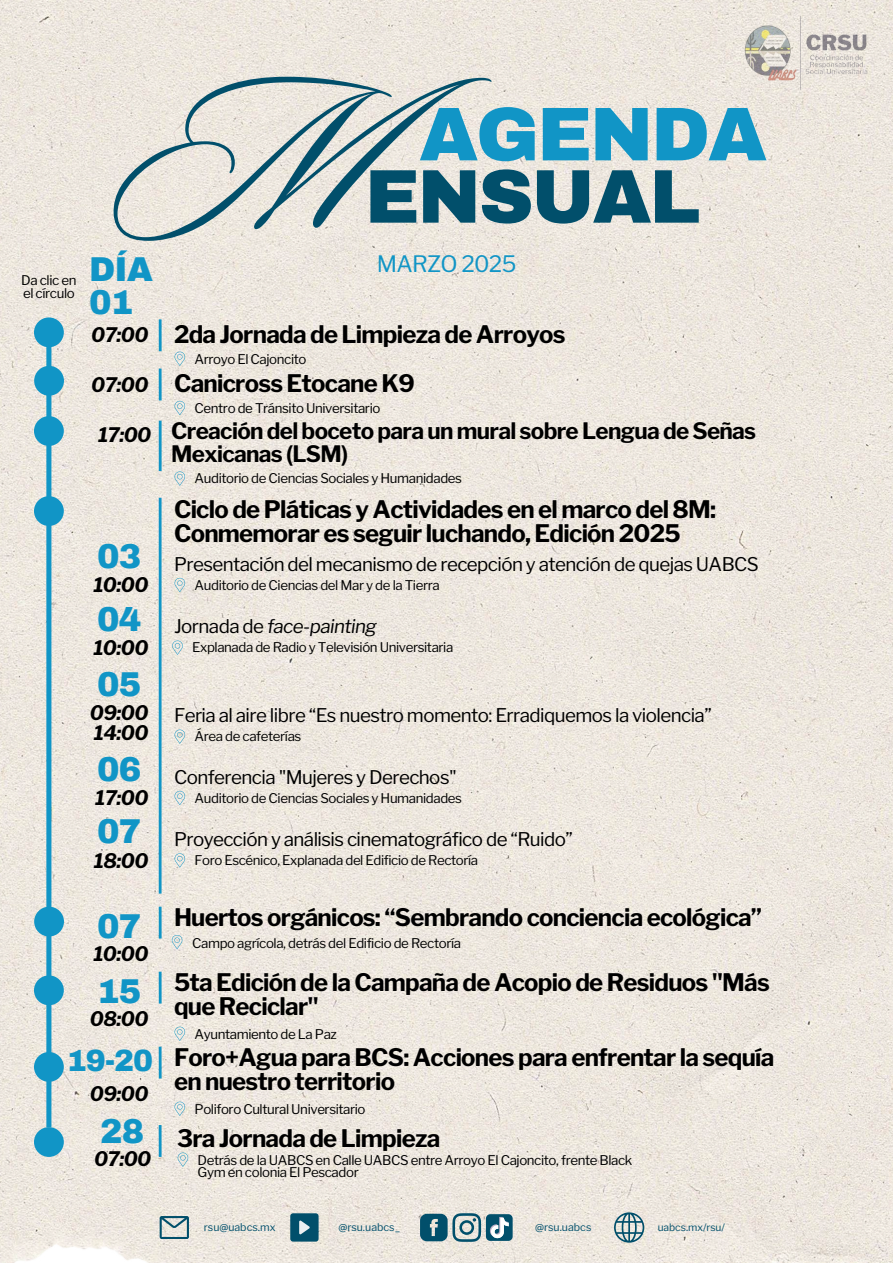
<style>
.page{position:relative;width:893px;height:1263px;background:#fff}
.page>*{position:absolute;margin:0;border:0;box-sizing:border-box;transform-origin:0 0}
.t1{font:225.08px "Sloop Script Pro";color:#014f6b}
.t2{font:900 76.12px "Archivo";letter-spacing:-.03em;color:#1195c6}
.t3{font:900 76.12px "Archivo";letter-spacing:-.03em;color:#014f6b}
.t4{font:900 33.75px "Archivo";letter-spacing:-.03em;color:#1195c6}
.t5{font:900 30px "Archivo";color:#1195c6}
.t6{font:700 24px/23.6px "Libre Franklin";letter-spacing:-.03em;color:#000}
.t7{font:700 22.5px/22.5px "Libre Franklin";letter-spacing:-.03em;color:#000}
.t8{font:22.5px "Libre Franklin";letter-spacing:-.03em;color:#1195c6}
.t9{font:italic 700 19.95px/20px "Libre Franklin";letter-spacing:-.03em;color:#000}
.t10{font:18.75px "Libre Franklin";letter-spacing:-.03em;color:#000}
.t11{font:italic 18.75px "Libre Franklin";letter-spacing:-.03em;color:#000}
.t12{font:13.27px/13px "Libre Franklin";letter-spacing:-.03em;color:#000}
.t13{font:10.65px "Libre Franklin";color:#014f6b}
.t14{font:10.2px "Libre Franklin";color:#014f6b}
.s1{font-family:"Archivo";font-weight:900;font-style:normal;font-size:33.75px;color:#1195c6}
.s2{font-style:normal}
</style>
<div class="page">
<img style="left:0;top:0;width:893px;height:1263px">
<div style="left:46px;top:323px;width:5px;height:804px;background:#1195c6"></div>
<div style="left:34px;top:317px;width:30px;height:30px;background:#1195c6;border-radius:50%"></div>
<img style="left:736px;top:12px;width:142px;height:78px">
<div style="left:34px;top:416px;width:30px;height:30px;background:#1195c6;border-radius:50%"></div>
<div style="left:34px;top:366px;width:30px;height:30px;background:#1195c6;border-radius:50%"></div>
<div style="left:34px;top:975px;width:30px;height:30px;background:#1195c6;border-radius:50%"></div>
<svg style="left:175px;top:352px;width:10px;height:14px"></svg>
<hr style="left:159px;top:319px;width:3px;height:32px;background:#1195c6">
<div style="left:34px;top:1052px;width:30px;height:30px;background:#1195c6;border-radius:50%"></div>
<div style="left:34px;top:907px;width:30px;height:29px;background:#1195c6;border-radius:50%"></div>
<svg style="left:175px;top:401px;width:10px;height:14px"></svg>
<hr style="left:159px;top:369px;width:3px;height:31px;background:#1195c6">
<svg style="left:175px;top:578px;width:10px;height:14px"></svg>
<hr style="left:159px;top:498px;width:3px;height:395px;background:#1195c6">
<svg style="left:172px;top:640px;width:11px;height:15px"></svg>
<svg style="left:175px;top:729px;width:10px;height:15px"></svg>
<svg style="left:175px;top:791px;width:10px;height:14px"></svg>
<svg style="left:175px;top:853px;width:10px;height:14px"></svg>
<svg style="left:175px;top:1027px;width:10px;height:14px"></svg>
<hr style="left:159px;top:972px;width:3px;height:31px;background:#1195c6">
<svg style="left:175px;top:1102px;width:10px;height:14px"></svg>
<hr style="left:159px;top:1047px;width:3px;height:31px;background:#1195c6">
<svg style="left:178px;top:1152px;width:10px;height:15px"></svg>
<hr style="left:159px;top:1125px;width:3px;height:32px;background:#1195c6">
<svg style="left:172px;top:935px;width:10px;height:14px"></svg>
<hr style="left:159px;top:907px;width:3px;height:31px;background:#1195c6">
<div style="left:34px;top:1127px;width:30px;height:30px;background:#1195c6;border-radius:50%"></div>
<svg style="left:174px;top:471px;width:11px;height:15px"></svg>
<hr style="left:159px;top:421px;width:3px;height:50px;background:#1195c6">
<div style="left:34px;top:496px;width:30px;height:30px;background:#1195c6;border-radius:50%"></div>
<svg style="left:160px;top:1216px;width:29px;height:23px"></svg>
<svg style="left:420px;top:1213px;width:92px;height:29px;background:#6b939f"></svg>
<svg style="left:614px;top:1212px;width:30px;height:30px"></svg>
<div style="left:290px;top:1213px;width:28px;height:28px;background:#014f6b;border-radius:3px"></div>
<svg style="left:299px;top:1220px;width:11px;height:14px"></svg>
<p class="t12" style="left:21px;top:274px;width:57px">Da clic en el círculo</p>
<h1 class="t1" style="left:113px;top:45px;width:381px">M</h1>
<h2 class="t2" style="left:419px;top:94px;width:349px">AGENDA</h2>
<h2 class="t3" style="left:365px;top:156px;width:337px">ENSUAL</h2>
<h3 class="t4" style="left:89px;top:251px;width:65px">DÍA</h3>
<h3 class="t8" style="left:377px;top:250px;width:141px">MARZO 2025</h3>
<h3 class="t4" style="left:89px;top:285px;width:46px">01</h3>
<h3 class="t9" style="left:91px;top:325px;width:59px">07:00</h3>
<p class="t12" style="left:194px;top:352px;width:113px">Arroyo El Cajoncito</p>
<h3 class="t6" style="left:174px;top:323px;width:393px">2da Jornada de Limpieza de Arroyos</h3>
<h3 class="t9" style="left:91px;top:374px;width:59px">07:00</h3>
<h3 class="t9" style="left:98px;top:425px;width:55px">17:00</h3>
<h3 class="t6" style="left:174px;top:372px;width:242px">Canicross Etocane K9</h3>
<p class="t12" style="left:194px;top:401px;width:187px">Centro de Tránsito Universitario</p>
<h3 class="t7" style="left:171px;top:420px;width:586px">Creación del boceto para un mural sobre Lengua de Señas<br>Mexicanas (LSM)</h3>
<p class="t12" style="left:194px;top:472px;width:269px">Auditorio de Ciencias Sociales y Humanidades</p>
<h3 class="t6" style="left:174px;top:498px;width:544px">Ciclo de Pláticas y Actividades en el marco del 8M:<br>Conmemorar es seguir luchando, Edición 2025</h3>
<h3 class="t4" style="left:97px;top:538px;width:46px">03</h3>
<h3 class="t9" style="left:93px;top:575px;width:57px">10:00</h3>
<p class="t12" style="left:194px;top:578px;width:247px">Auditorio de Ciencias del Mar y de la Tierra</p>
<h3 class="t10" style="left:174px;top:552px;width:586px">Presentación del mecanismo de recepción y atención de quejas UABCS</h3>
<h3 class="t11" style="left:97px;top:615px;width:281px"><span class="s1">04</span> <span class="s2">Jornada de</span> face-painting</h3>
<h3 class="t9" style="left:93px;top:638px;width:57px">10:00</h3>
<h3 class="t4" style="left:97px;top:666px;width:46px">05</h3>
<h3 class="t9" style="left:90px;top:703px;width:60px">09:00<br>14:00</h3>
<p class="t12" style="left:192px;top:641px;width:263px">Explanada de Radio y Televisión Universitaria</p>
<h3 class="t10" style="left:174px;top:704px;width:539px">Feria al aire libre “Es nuestro momento: Erradiquemos la violencia”</h3>
<p class="t12" style="left:194px;top:730px;width:108px">Área de cafeterías</p>
<h3 class="t4" style="left:97px;top:751px;width:46px">06</h3>
<h3 class="t9" style="left:95px;top:788px;width:55px">17:00</h3>
<p class="t12" style="left:194px;top:791px;width:269px">Auditorio de Ciencias Sociales y Humanidades</p>
<h3 class="t10" style="left:174px;top:765px;width:284px">Conferencia "Mujeres y Derechos"</h3>
<h3 class="t4" style="left:97px;top:814px;width:46px">07</h3>
<h3 class="t9" style="left:94px;top:850px;width:56px">18:00</h3>
<p class="t12" style="left:194px;top:854px;width:285px">Foro Escénico, Explanada del Edificio de Rectoría</p>
<h3 class="t10" style="left:174px;top:828px;width:400px">Proyección y análisis cinematográfico de “Ruido”</h3>
<h3 class="t4" style="left:97px;top:908px;width:46px">07</h3>
<h3 class="t9" style="left:93px;top:944px;width:57px">10:00</h3>
<h3 class="t4" style="left:97px;top:973px;width:46px">15</h3>
<h3 class="t9" style="left:90px;top:1008px;width:60px">08:00</h3>
<h3 class="t6" style="left:174px;top:906px;width:590px">Huertos orgánicos: “Sembrando conciencia ecológica”</h3>
<p class="t12" style="left:192px;top:937px;width:270px">Campo agrícola, detrás del Edificio de Rectoría</p>
<h3 class="t6" style="left:174px;top:971px;width:597px">5ta Edición de la Campaña de Acopio de Residuos "Más que Reciclar"</h3>
<p class="t12" style="left:194px;top:1027px;width:144px">Ayuntamiento de La Paz</p>
<h3 class="t5" style="left:67px;top:1045px;width:88px">19-20</h3>
<h3 class="t9" style="left:90px;top:1083px;width:60px">09:00</h3>
<h3 class="t4" style="left:100px;top:1113px;width:46px">28</h3>
<h3 class="t9" style="left:94px;top:1149px;width:59px">07:00</h3>
<h3 class="t6" style="left:174px;top:1046px;width:602px">Foro+Agua para BCS: Acciones para enfrentar la sequía en nuestro territorio</h3>
<p class="t12" style="left:194px;top:1102px;width:172px">Poliforo Cultural Universitario</p>
<h3 class="t6" style="left:177px;top:1127px;width:265px">3ra Jornada de Limpieza</h3>
<p class="t12" style="left:198px;top:1153px;width:436px">Detrás de la UABCS en Calle UABCS entre Arroyo El Cajoncito, frente Black<br>Gym en colonia El Pescador</p>
<p class="t13" style="left:204px;top:1220px;width:73px">rsu@uabcs.mx</p>
<p class="t13" style="left:338px;top:1220px;width:63px">@rsu.uabcs_</p>
<p class="t13" style="left:535px;top:1220px;width:58px">@rsu.uabcs</p>
<p class="t14" style="left:657px;top:1221px;width:69px">uabcs.mx/rsu/</p>
</div>
